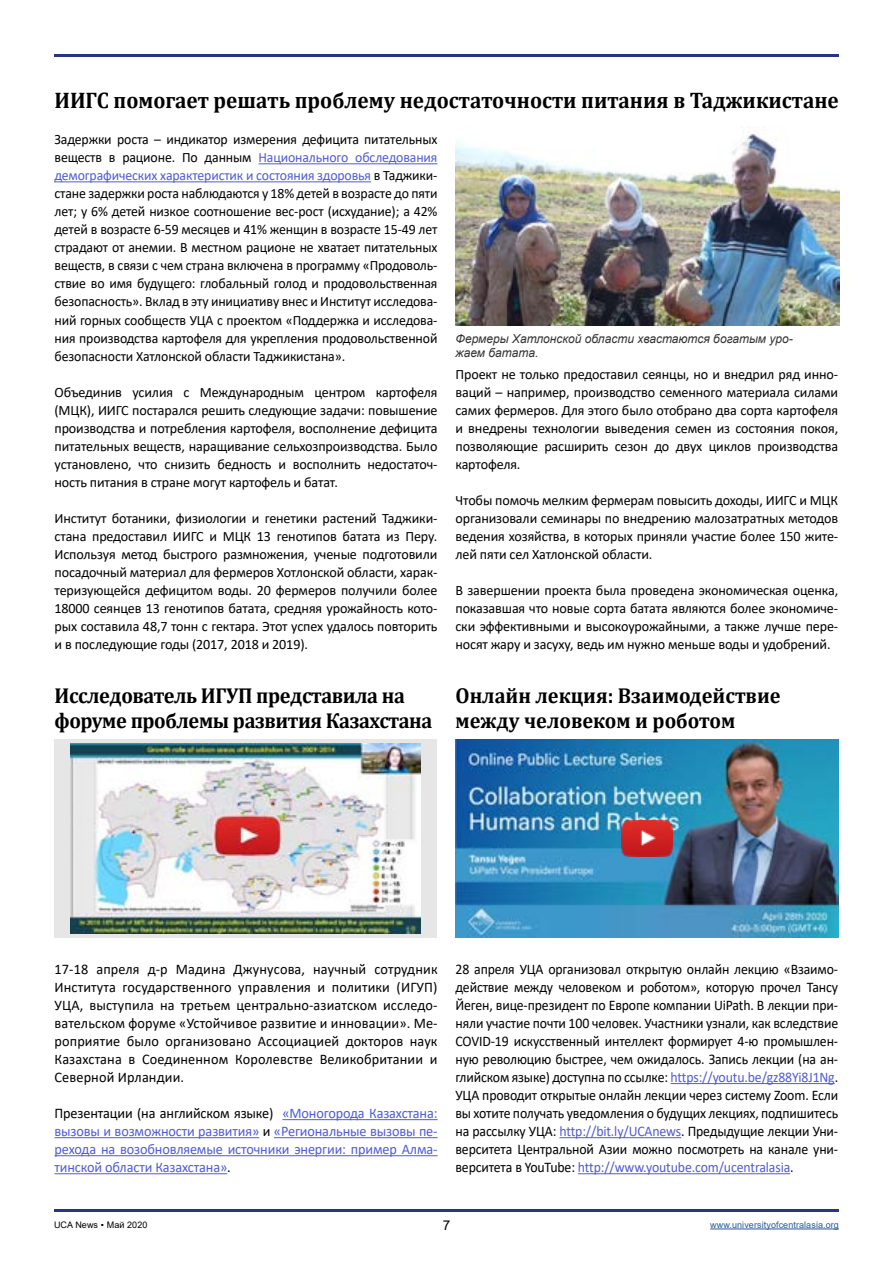
<style>
.page{position:relative;width:893px;height:1263px;background:#fff}
.page>*{position:absolute;margin:0;border:0;box-sizing:border-box;transform-origin:0 0}
.t1{font:700 22.65px "Cambria";color:#000;scale:.94 1}
.t2{font:700 21.6px/25.2px "Cambria";letter-spacing:-.02em;color:#000;scale:.94 1}
.t3{font:700 21.6px/25.2px "Cambria";color:#000;scale:.94 1}
.t4{font:14.7px/18px "Calibri";letter-spacing:-.01em;color:#000;text-align:justify;scale:.94 1}
.t5{font:14.7px/18px "Calibri";letter-spacing:-.01em;color:#000;text-align:justify}
.t6{font:14.7px/18px "Calibri";letter-spacing:-.01em;color:#4f5cd6;text-align:justify}
.t7{font:14.25px/18px "Calibri";letter-spacing:-.01em;color:#000;text-align:justify}
.t8{font:13.5px "Arial";color:#000}
.t9{font:italic 12.3px/14.4px "Arial";color:#333}
.t10{font:9px "Arial";letter-spacing:.01em;color:#275b9b}
.t11{font:9px "Arial";letter-spacing:.01em;color:#000}
.s1{color:#4f5cd6}
.s2{color:#000}
</style>
<div class="page">
<hr style="left:54px;top:1209px;width:785px;height:2px;background:#283583">
<hr style="left:54px;top:54px;width:785px;height:3px;background:#283583">
<hr style="left:258px;top:163px;width:179px;height:1px;background:#4f5cd6">
<hr style="left:55px;top:181px;width:316px;height:1px;background:#4f5cd6">
<div style="left:55px;top:739px;width:382px;height:199px;background:#e6e6e6"></div>
<img style="left:70px;top:743px;width:350px;height:190px">
<img style="left:455px;top:126px;width:385px;height:200px">
<hr style="left:282px;top:1119px;width:156px;height:1px;background:#4f5cd6">
<hr style="left:55px;top:1137px;width:204px;height:1px;background:#4f5cd6">
<hr style="left:274px;top:1137px;width:164px;height:1px;background:#4f5cd6">
<hr style="left:55px;top:1155px;width:383px;height:1px;background:#4f5cd6">
<hr style="left:55px;top:1173px;width:172px;height:1px;background:#4f5cd6">
<hr style="left:671px;top:1083px;width:164px;height:1px;background:#4f5cd6">
<hr style="left:559px;top:1137px;width:122px;height:1px;background:#4f5cd6">
<hr style="left:578px;top:1173px;width:212px;height:1px;background:#4f5cd6">
<img style="left:455px;top:739px;width:384px;height:199px">
<img style="left:622px;top:820px;width:51px;height:36px">
<hr style="left:710px;top:1228px;width:129px;height:1px;background:#275b9b">
<h1 class="t1" style="left:55px;top:84px;width:836px">ИИГС помогает решать проблему недостаточности питания в Таджикистане</h1>
<p class="t7" style="left:55px;top:130px;width:384px">Задержки роста – индикатор измерения дефицита питательных веществ в рационе. По данным <span class="s1">Национального обследования демографических характеристик и состояния здоровья</span> в Таджики&shy;стане задержки роста наблюдаются у 18% детей в возрасте до пяти лет; у 6% детей низкое соотношение вес-рост (исхудание); а 42% детей в возрасте 6-59 месяцев и 41% женщин в возрасте 15-49 лет страдают от анемии. В местном рационе не хватает питательных веществ, в связи с чем страна включена в программу «Продоволь&shy;ствие во имя будущего: глобальный голод и продовольственная безопасность». Вклад в эту инициативу внес и Институт исследова&shy;ний горных сообществ УЦА с проектом «Поддержка и исследова&shy;ния производства картофеля для укрепления продовольственной безопасности Хатлонской области Таджикистана».</p>
<p class="t7" style="left:55px;top:383px;width:384px">Объединив усилия с Международным центром картофеля (МЦК), ИИГС постарался решить следующие задачи: повышение производства и потребления картофеля, восполнение дефицита питательных веществ, наращивание сельхозпроизводства. Было установлено, что снизить бедность и восполнить недостаточ&shy;ность питания в стране могут картофель и батат.</p>
<p class="t7" style="left:55px;top:509px;width:384px">Институт ботаники, физиологии и генетики растений Таджики&shy;стана предоставил ИИГС и МЦК 13 генотипов батата из Перу.<br>Используя метод быстрого размножения, ученые подготовили посадочный материал для фермеров Хотлонской области, харак&shy;теризующейся дефицитом воды. 20 фермеров получили более 18000 сеянцев 13 генотипов батата, средняя урожайность кото&shy;рых составила 48,7 тонн с гектара. Этот успех удалось повторить и в последующие годы (2017, 2018 и 2019).</p>
<h2 class="t2" style="left:55px;top:682px;width:403px">Исследователь ИГУП представила на форуме проблемы развития Казахстана</h2>
<h2 class="t3" style="left:455px;top:682px;width:347px">Онлайн лекция: Взаимодействие между человеком и роботом</h2>
<p class="t9" style="left:455px;top:331px;width:339px">Фермеры Хатлонской области хвастаются богатым уро&shy;жаем батата.</p>
<p class="t7" style="left:455px;top:364px;width:384px">Проект не только предоставил сеянцы, но и внедрил ряд инно&shy;ваций – например, производство семенного материала силами самих фермеров. Для этого было отобрано два сорта картофеля и внедрены технологии выведения семен из состояния покоя, позволяющие расширить сезон до двух циклов производства картофеля.</p>
<p class="t7" style="left:455px;top:491px;width:384px">Чтобы помочь мелким фермерам повысить доходы, ИИГС и МЦК организовали семинары по внедрению малозатратных методов ведения хозяйства, в которых приняли участие более 150 жите&shy;лей пяти сел Хатлонской области.</p>
<p class="t7" style="left:455px;top:581px;width:384px">В завершении проекта была проведена экономическая оценка, показавшая что новые сорта батата являются более экономиче&shy;ски эффективными и высокоурожайными, а также лучше пере&shy;носят жару и засуху, ведь им нужно меньше воды и удобрений.</p>
<p class="t5" style="left:55px;top:959px;width:385px">17-18 апреля д-р Мадина Джунусова, научный сотрудник Института государственного управления и политики (ИГУП)<br>УЦА, выступила на третьем центрально-азиатском исследо&shy;вательском форуме «Устойчивое развитие и инновации». Ме&shy;роприятие было организовано Ассоциацией докторов наук Казахстана в Соединенном Королевстве Великобритании и Северной Ирландии.</p>
<p class="t6" style="left:55px;top:1104px;width:385px"><span class="s2">Презентации (на английском языке)</span> «Моногорода Казахстана: вызовы и возможности развития» <span class="s2">и</span> «Региональные вызовы пе&shy;рехода на возобновляемые источники энергии: пример Алма&shy;тинской области Казахстана»<span class="s2">.</span></p>
<p class="t4" style="left:455px;top:959px;width:409px">28 апреля УЦА организовал открытую онлайн лекцию «Взаимо&shy;действие между человеком и роботом», которую прочел Тансу Йеген, вице-президент по Европе компании UiPath. В лекции при&shy;няли участие почти 100 человек. Участники узнали, как вследствие COVID-19 искусственный интеллект формирует 4-ю промышлен&shy;ную революцию быстрее, чем ожидалось. Запись лекции (на ан&shy;глийском языке) доступна по ссылке: <span class="s1">https://youtu.be/gz88Yi8J1Ng</span>.<br>УЦА проводит открытые онлайн лекции через систему Zoom. Если вы хотите получать уведомления о будущих лекциях, подпишитесь на рассылку УЦА: <span class="s1">http://bit.ly/UCAnews</span>. Предыдущие лекции Уни&shy;верситета Центральной Азии можно посмотреть на канале уни&shy;верситета в YouTube: <span class="s1">http://www.youtube.com/ucentralasia</span>.</p>
<p class="t11" style="left:54px;top:1218px;width:95px">UCA News ▪ Май 2020</p>
<p class="t8" style="left:443px;top:1215px;width:9px">7</p>
<p class="t10" style="left:710px;top:1218px;width:130px">www.universityofcentralasia.org</p>
</div>
